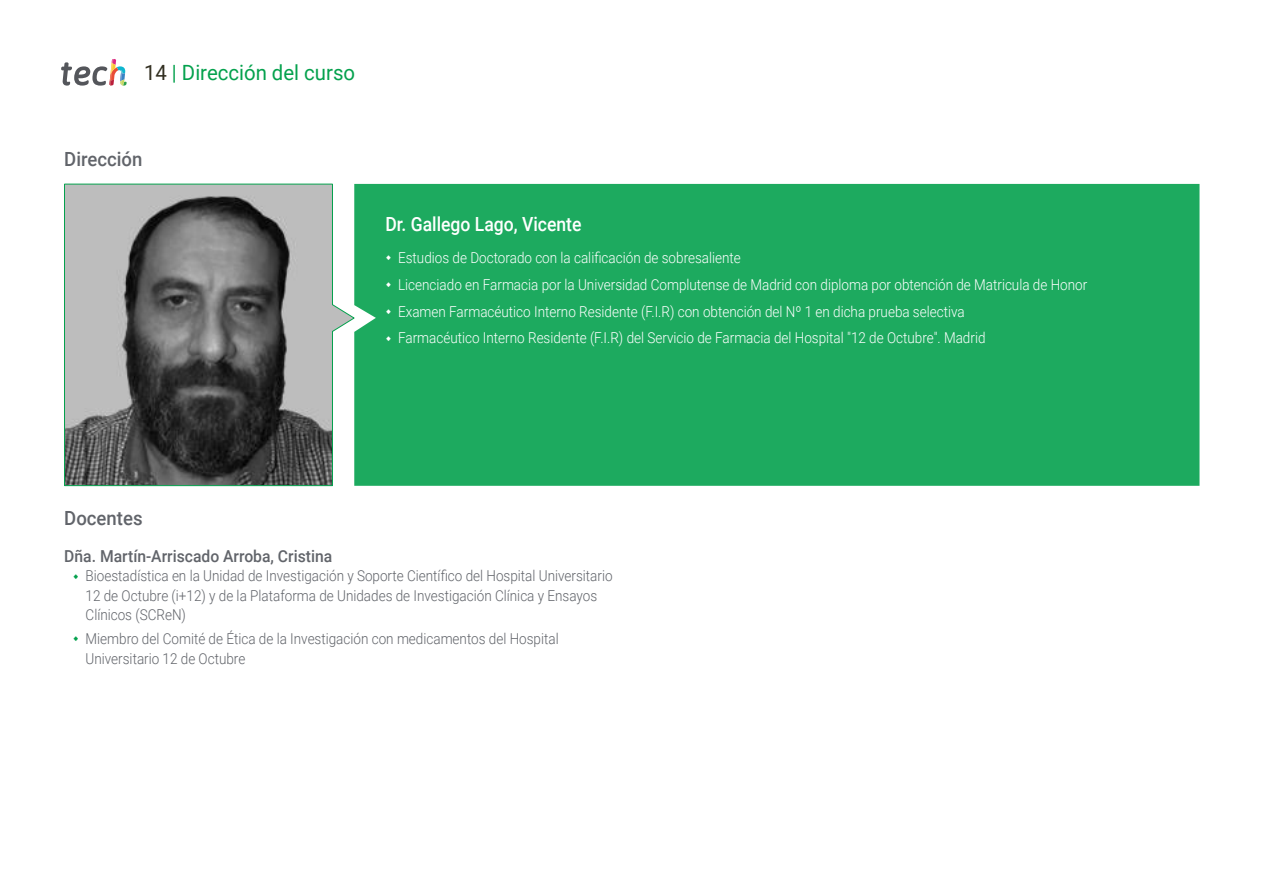
<style>
.page{position:relative;width:1263px;height:893px;background:#fff}
.page>*{position:absolute;margin:0;border:0;box-sizing:border-box;transform-origin:0 0}
.t1{font:21px "Roboto";color:#04a14d}
.t2{font:500 19.5px "Roboto";color:#fff;scale:.9 1}
.t3{font:500 19.5px "Roboto";color:#61646a;scale:.95 1}
.t4{font:500 16.5px "Roboto";color:#61646a;scale:.95 1}
.t5{font:300 15px/26.7px "Roboto";color:#fff;scale:.9 1}
.t6{font:300 15px/19.5px "Roboto";color:#61646a;scale:.9 1}
.s1{color:#312e20}
</style>
<div class="page">
<svg style="left:61px;top:59px;width:66px;height:27px"></svg>
<div style="left:355px;top:184px;width:844px;height:302px;background:#1daa5f"></div>
<svg style="left:64px;top:184px;width:291px;height:302px;background:#7d7f7e"></svg>
<svg style="left:386px;top:255px;width:5px;height:5px"></svg>
<svg style="left:386px;top:282px;width:5px;height:5px"></svg>
<svg style="left:386px;top:309px;width:5px;height:5px"></svg>
<svg style="left:386px;top:336px;width:5px;height:5px"></svg>
<h1 class="t1" style="left:144px;top:57px;width:213px"><span class="s1">14</span> | Dirección del curso</h1>
<h2 class="t3" style="left:64px;top:145px;width:84px">Dirección</h2>
<h2 class="t2" style="left:385px;top:211px;width:219px">Dr. Gallego Lago, Vicente</h2>
<p class="t5" style="left:398px;top:244px;width:767px">Estudios de Doctorado con la calificación de sobresaliente<br>Licenciado en Farmacia por la Universidad Complutense de Madrid con diploma por obtención de Matricula de Honor Examen Farmacéutico Interno Residente (F.I.R) con obtención del Nº 1 en dicha prueba selectiva<br>Farmacéutico Interno Residente (F.I.R) del Servicio de Farmacia del Hospital "12 de Octubre". Madrid</p>
<h2 class="t3" style="left:64px;top:504px;width:84px">Docentes</h2>
<p class="t4" style="left:64px;top:545px;width:283px">Dña. Martín-Arriscado Arroba, Cristina</p>
<p class="t6" style="left:86px;top:566px;width:587px">Bioestadística en la Unidad de Investigación y Soporte Científico del Hospital Universitario<br>12 de Octubre (i+12) y de la Plataforma de Unidades de Investigación Clínica y Ensayos<br>Clínicos (SCReN)</p>
<p class="t6" style="left:86px;top:628px;width:527px">Miembro del Comité de Ética de la Investigación con medicamentos del Hospital<br>Universitario 12 de Octubre</p>
</div>
